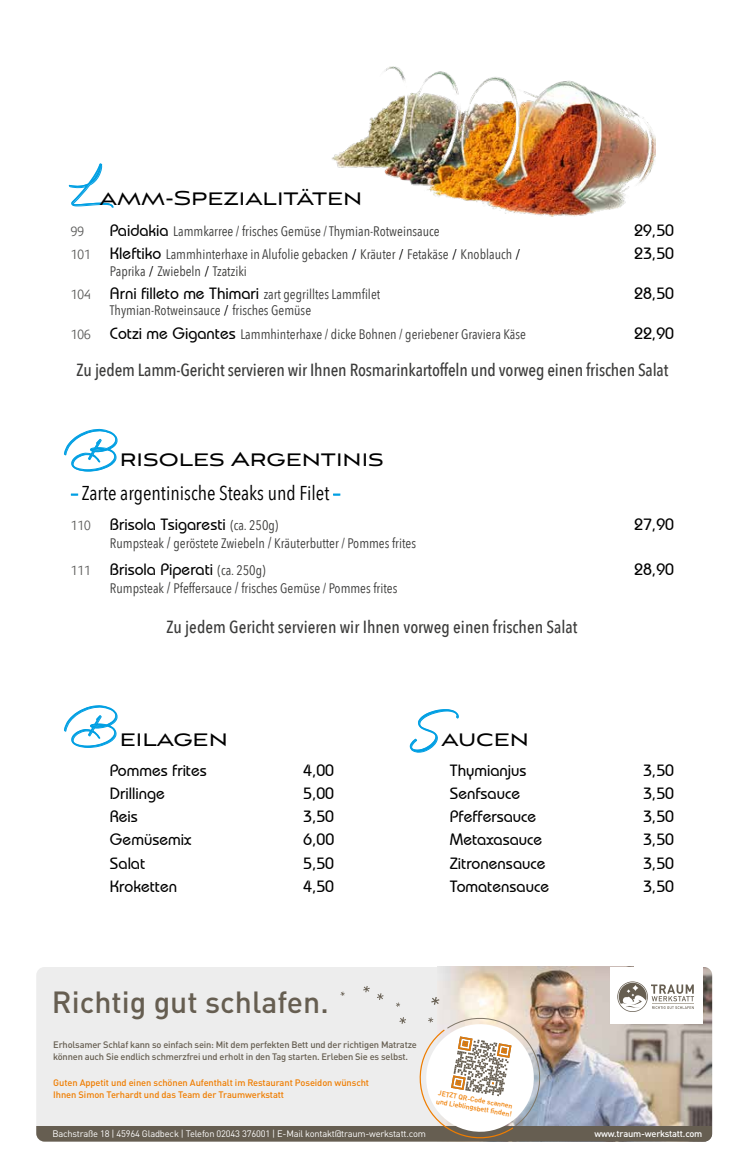
<style>
.page{position:relative;width:745px;height:1170px;background:#fff}
.page>*{position:absolute;margin:0;border:0;box-sizing:border-box;transform-origin:0 0}
.t1{font:500 30.25px "DINOT";color:#665e51}
.t2{font:25px "Aviano Sans";color:#000}
.t3{font:20px "Avenir Next Condensed";color:#000}
.t4{font:500 17.5px "Avenir Next Condensed";letter-spacing:-.01em;color:#3c3c3b}
.t5{font:500 16.25px "Bauhaus IT Cby BT";color:#000}
.t6{font:13.75px/23px "Avenir Next Condensed";color:#3c3c3b}
.t7{font:300 13.75px "Anisette Std";color:#575756}
.t8{font:500 9.25px/12.5px "DINOT";letter-spacing:-.02em;color:#665e51}
.t9{font:500 9.25px/12.5px "DINOT";letter-spacing:-.01em;color:#ef7d00}
.t10{font:9.25px "DINOT";letter-spacing:-.02em;color:#fff}
.t11{font:500 9.25px "DINOT";letter-spacing:-.02em;color:#fff}
.t12{font:500 7px/8.4px "DINOT";color:#ef7d00}
.s1{font-family:"Photograph Signature";font-size:40px;color:#009fe3}
.s2{font-family:"Bauhaus IT Cby BT";font-weight:500;font-size:16.25px;color:#000}
.s3{font-family:"Anisette Std";font-weight:300;color:#575756}
.s4{font-family:"Minion Pro";font-size:15px;color:#000}
.s5{color:#009fe3}
.s6{font-family:"Anisette Std";font-weight:300;font-size:13.75px;color:#575756}
.s7{font-family:"Avenir Next Condensed";font-weight:400;font-size:13.75px;color:#3c3c3b}
.s8{font-size:15px}
</style>
<div class="page">
<img style="left:332px;top:66px;width:323px;height:151px">
<div style="left:36px;top:967px;width:401px;height:158px;background:#ededed"></div>
<img style="left:437px;top:966px;width:274px;height:159px">
<div style="left:36px;top:1125px;width:675px;height:16px;background:#665e51"></div>
<svg style="left:340px;top:991px;width:4px;height:4px"></svg>
<svg style="left:363px;top:985px;width:6px;height:7px"></svg>
<svg style="left:376px;top:993px;width:7px;height:6px"></svg>
<svg style="left:395px;top:1002px;width:5px;height:4px"></svg>
<svg style="left:399px;top:1017px;width:7px;height:6px"></svg>
<svg style="left:431px;top:996px;width:8px;height:8px"></svg>
<div style="left:609px;top:966px;width:92px;height:57px;background:#fff"></div>
<svg style="left:617px;top:981px;width:76px;height:30px"></svg>
<svg style="left:412px;top:1010px;width:135px;height:129px"></svg>
<h2 class="t2" style="left:71px;top:187px;width:293px"><span class="s1">L</span>amm-Spezialitäten</h2>
<p class="t7" style="left:71px;top:224px;width:15px">99</p>
<p class="t6" style="left:110px;top:218px;width:331px"><span class="s2">Paidakia</span> Lammkarree / frisches Gemüse / Thymian-Rotweinsauce</p>
<p class="t5" style="left:633px;top:220px;width:41px">29,50</p>
<p class="t6" style="left:71px;top:242px;width:451px"><span class="s3">101</span> <span class="s2">Kleftiko</span> Lammhinterhaxe in Alufolie gebacken <span class="s4">/</span> Kräuter <span class="s4">/</span> Fetakäse <span class="s4">/</span> Knoblauch <span class="s4">/</span></p>
<p class="t5" style="left:633px;top:243px;width:41px">23,50</p>
<p class="t6" style="left:71px;top:258px;width:310px;text-indent:39px">Paprika <span class="s4">/</span> Zwiebeln <span class="s4">/</span> Tzatziki<br><span class="s3">104</span> <span class="s2">Arni filleto me Thimari</span> zart gegrilltes Lammfilet</p>
<p class="t5" style="left:633px;top:283px;width:41px">28,50</p>
<p class="t6" style="left:71px;top:298px;width:456px;text-indent:39px">Thymian-Rotweinsauce <span class="s4">/</span> frisches Gemüse<br><span class="s3">106</span> <span class="s2">Cotzi me Gigantes</span> Lammhinterhaxe / dicke Bohnen / geriebener Graviera Käse</p>
<p class="t5" style="left:633px;top:323px;width:41px">22,90</p>
<p class="t4" style="left:77px;top:359px;width:592px">Zu jedem Lamm-Gericht servieren wir Ihnen Rosmarinkartoffeln und vorweg einen frischen Salat</p>
<h2 class="t2" style="left:71px;top:447px;width:314px"><span class="s1">B</span>risoles Argentinis</h2>
<h3 class="t3" style="left:71px;top:475px;width:271px"><span class="s5">–</span> Zarte argentinische Steaks und Filet <span class="s5">–</span></h3>
<p class="t5" style="left:71px;top:514px;width:209px"><span class="s6">110</span> Brisola Tsigaresti <span class="s7">(ca. 250g)</span></p>
<p class="t5" style="left:633px;top:514px;width:41px">27,90</p>
<p class="t6" style="left:110px;top:531px;width:307px">Rumpsteak <span class="s8">/</span> geröstete Zwiebeln <span class="s8">/</span> Kräuterbutter / Pommes frites</p>
<p class="t5" style="left:71px;top:559px;width:196px"><span class="s6">111</span> Brisola Piperati <span class="s7">(ca. 250g)</span></p>
<p class="t5" style="left:633px;top:559px;width:41px">28,90</p>
<p class="t6" style="left:110px;top:575px;width:289px">Rumpsteak <span class="s8">/</span> Pfeffersauce <span class="s8">/</span> frisches Gemüse / Pommes frites</p>
<p class="t4" style="left:166px;top:616px;width:412px">Zu jedem Gericht servieren wir Ihnen vorweg einen frischen Salat</p>
<h2 class="t2" style="left:71px;top:727px;width:158px"><span class="s1">B</span>eilagen</h2>
<p class="t5" style="left:110px;top:760px;width:98px">Pommes frites</p>
<p class="t5" style="left:303px;top:760px;width:32px">4,00</p>
<p class="t5" style="left:110px;top:783px;width:56px">Drillinge</p>
<p class="t5" style="left:303px;top:783px;width:32px">5,00</p>
<p class="t5" style="left:110px;top:806px;width:29px">Reis</p>
<p class="t5" style="left:303px;top:806px;width:32px">3,50</p>
<p class="t5" style="left:110px;top:829px;width:83px">Gemüsemix</p>
<p class="t5" style="left:303px;top:829px;width:32px">6,00</p>
<p class="t5" style="left:110px;top:852px;width:37px">Salat</p>
<p class="t5" style="left:303px;top:852px;width:32px">5,50</p>
<p class="t5" style="left:110px;top:875px;width:69px">Kroketten</p>
<p class="t5" style="left:303px;top:875px;width:32px">4,50</p>
<h1 class="t1" style="left:52px;top:982px;width:278px">Richtig gut schlafen.</h1>
<h2 class="t2" style="left:410px;top:727px;width:119px"><span class="s1">S</span>aucen</h2>
<p class="t5" style="left:449px;top:760px;width:78px">Thymianjus</p>
<p class="t5" style="left:642px;top:760px;width:32px">3,50</p>
<p class="t5" style="left:449px;top:783px;width:72px">Senfsauce</p>
<p class="t5" style="left:642px;top:783px;width:32px">3,50</p>
<p class="t5" style="left:449px;top:806px;width:88px">Pfeffersauce</p>
<p class="t5" style="left:642px;top:806px;width:32px">3,50</p>
<p class="t5" style="left:449px;top:829px;width:94px">Metaxasauce</p>
<p class="t5" style="left:642px;top:829px;width:32px">3,50</p>
<p class="t5" style="left:449px;top:852px;width:97px">Zitronensauce</p>
<p class="t5" style="left:642px;top:852px;width:32px">3,50</p>
<p class="t5" style="left:449px;top:875px;width:101px">Tomatensauce</p>
<p class="t5" style="left:642px;top:875px;width:32px">3,50</p>
<p class="t8" style="left:53px;top:1037px;width:365px">Erholsamer Schlaf kann so einfach sein: Mit dem perfekten Bett und der richtigen Matratze können auch Sie endlich schmerzfrei und erholt in den Tag starten. Erleben Sie es selbst.</p>
<p class="t9" style="left:53px;top:1075px;width:317px">Guten Appetit und einen schönen Aufenthalt im Restaurant Poseidon wünscht<br>Ihnen Simon Terhardt und das Team der Traumwerkstatt</p>
<p class="t10" style="left:52px;top:1127px;width:375px">Bachstraße 18 | 45964 Gladbeck | Telefon 02043 376001 | E-Mail kontakt@traum-werkstatt.com</p>
<p class="t12" style="left:438px;top:1088px;width:78px;rotate:10deg">JETZT QR-Code scannen und Lieblingsbett finden!</p>
<p class="t11" style="left:594px;top:1127px;width:109px">www.traum-werkstatt.com</p>
</div>
